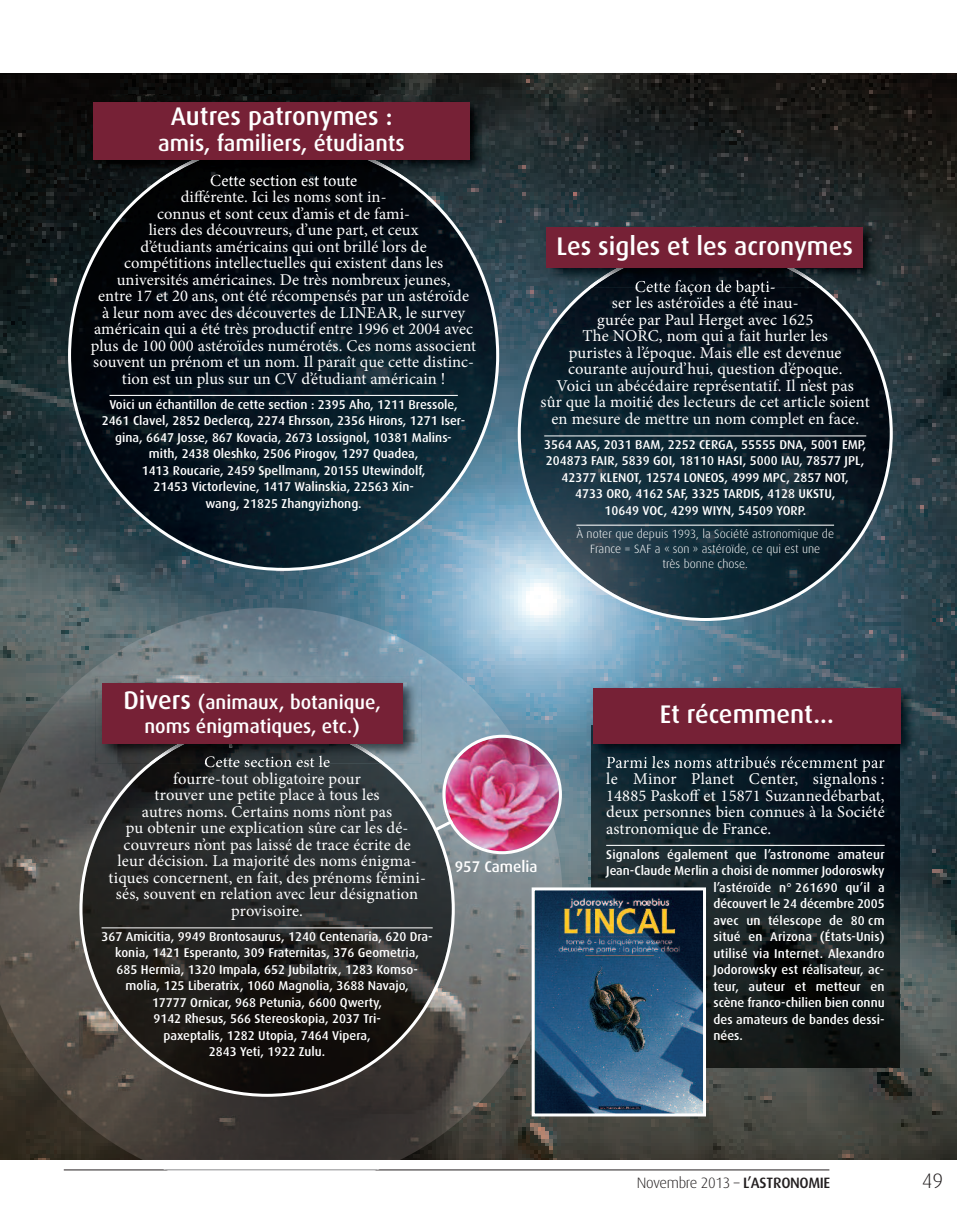
<style>
.page{position:relative;width:957px;height:1225px;background:#fff}
.page>*{position:absolute;margin:0;border:0;box-sizing:border-box;transform-origin:0 0}
.t1{font:500 25.5px "Dax";color:#fff}
.t2{font:500 22.5px "Dax";color:#fff}
.t3{font:300 21px "Dax";color:#231f20}
.t4{font:500 19.5px/24px "Dax";color:#fff;text-align:center}
.t5{font:16.5px/16.5px "Minion Pro";letter-spacing:.005em;color:#fff;text-align:center}
.t6{font:500 15.45px "Dax";color:#fff}
.t7{font:300 15px "Dax";letter-spacing:-.025em;color:#231f20}
.t8{font:500 12.75px/16.5px "Dax";color:#fff;text-align:center}
.t9{font:300 12px/15px "Dax";color:#fff;text-align:center}
.s1{font-size:25.5px}
.s2{font-weight:500}
</style>
<div class="page">
<hr style="left:64px;top:1169px;width:765px;height:1px;background:#231f20">
<img style="left:0;top:73px;width:957px;height:1086px">
<svg style="left:142px;top:1159px;width:258px;height:12px"></svg>
<img style="left:0;top:607px;width:562px;height:552px">
<svg style="left:68px;top:140px;width:431px;height:431px;background:#14232d"></svg>
<hr style="left:109px;top:395px;width:349px;height:1px;background:#fff">
<img style="left:87px;top:95px;width:402px;height:84px">
<img style="left:160px;top:159px;width:248px;height:20px">
<img style="left:211px;top:175px;width:86px;height:4px">
<div style="left:93px;top:102px;width:377px;height:57px;background:#762136"></div>
<svg style="left:518px;top:246px;width:374px;height:375px;background:#233642"></svg>
<hr style="left:544px;top:436px;width:322px;height:1px;background:#fff">
<hr style="left:576px;top:524px;width:258px;height:2px;background:#fff">
<img style="left:540px;top:220px;width:342px;height:68px">
<img style="left:587px;top:268px;width:236px;height:20px">
<img style="left:635px;top:280px;width:76px;height:8px">
<div style="left:546px;top:227px;width:317px;height:41px;background:#762136"></div>
<img style="left:455px;top:734px;width:107px;height:120px">
<svg style="left:79px;top:721px;width:376px;height:375px;background:#323332"></svg>
<hr style="left:101px;top:927px;width:332px;height:1px;background:#fff">
<img style="left:96px;top:676px;width:325px;height:87px">
<img style="left:149px;top:743px;width:236px;height:20px">
<img style="left:205px;top:756px;width:87px;height:7px">
<div style="left:102px;top:683px;width:300px;height:60px;background:#762136"></div>
<img style="left:591px;top:763px;width:308px;height:304px">
<hr style="left:606px;top:845px;width:278px;height:1px;background:#fff">
<img style="left:586px;top:681px;width:333px;height:82px">
<img style="left:607px;top:756px;width:76px;height:7px">
<div style="left:593px;top:688px;width:307px;height:55px;background:#762136"></div>
<img style="left:535px;top:891px;width:167px;height:221px">
<div style="left:531px;top:887px;width:175px;height:229px;border:3px solid #fff"></div>
<h1 class="t1" style="left:171px;top:105px;width:223px">Autres patronymes :</h1>
<h2 class="t2" style="left:158px;top:133px;width:248px">amis, familiers, étudiants</h2>
<p class="t5" style="left:91px;top:174px;width:387px">Cette section est toute<br>différente. Ici les noms sont in-<br>connus et sont ceux d’amis et de fami-<br>liers des découvreurs, d’une part, et ceux<br>d’étudiants américains qui ont brillé lors de<br>compétitions intellectuelles qui existent dans les universités américaines. De très nombreux jeunes,<br>entre 17 et 20 ans, ont été récompensés par un astéroïde<br>à leur nom avec des découvertes de LINEAR, le survey américain qui a été très productif entre 1996 et 2004 avec plus de 100 000 astéroïdes numérotés. Ces noms associent souvent un prénom et un nom. Il paraît que cette distinc&shy;tion est un plus sur un CV d’étudiant américain !</p>
<p class="t8" style="left:102px;top:397px;width:365px">Voici un échantillon de cette section : 2395 Aho, 1211 Bressole, 2461 Clavel, 2852 Declercq, 2274 Ehrsson, 2356 Hirons, 1271 Iser&shy;gina, 6647 Josse, 867 Kovacia, 2673 Lossignol, 10381 Malins&shy;mith, 2438 Oleshko, 2506 Pirogov, 1297 Quadea,<br>1413 Roucarie, 2459 Spellmann, 20155 Utewindolf,<br>21453 Victorlevine, 1417 Walinskia, 22563 Xin-<br>wang, 21825 Zhangyizhong.</p>
<p class="t4" style="left:123px;top:691px;width:259px"><span class="s1">Divers</span> (animaux, botanique, noms énigmatiques, etc.)</p>
<h1 class="t1" style="left:556px;top:235px;width:298px">Les sigles et les acronymes</h1>
<p class="t5" style="left:540px;top:280px;width:331px">Cette façon de bapti-<br>ser les astéroïdes a été inau-<br>gurée par Paul Herget avec 1625<br>The NORC, nom qui a fait hurler les<br>puristes à l’époque. Mais elle est devenue courante aujourd’hui, question d’époque.<br>Voici un abécédaire représentatif. Il n’est pas<br>sûr que la moitié des lecteurs de cet article soient en mesure de mettre un nom complet en face.</p>
<p class="t8" style="left:544px;top:437px;width:323px">3564 AAS, 2031 BAM, 2252 CERGA, 55555 DNA, 5001 EMP, 204873 FAIR, 5839 GOI, 18110 HASI, 5000 IAU, 78577 JPL, 42377 KLENOT, 12574 LONEOS, 4999 MPC, 2857 NOT,<br>4733 ORO, 4162 SAF, 3325 TARDIS, 4128 UKSTU,<br>10649 VOC, 4299 WIYN, 54509 YORP.</p>
<p class="t9" style="left:576px;top:528px;width:259px">À noter que depuis 1993, la Société astronomique de<br>France = SAF a « son » astéroïde, ce qui est une<br>très bonne chose.</p>
<h1 class="t1" style="left:660px;top:703px;width:176px">Et récemment...</h1>
<p class="t5" style="left:108px;top:755px;width:319px">Cette section est le<br>fourre-tout obligatoire pour<br>trouver une petite place à tous les<br>autres noms. Certains noms n’ont pas<br>pu obtenir une explication sûre car les dé&shy;couvreurs n’ont pas laissé de trace écrite de leur décision. La majorité des noms énigma&shy;tiques concernent, en fait, des prénoms fémini&shy;sés, souvent en relation avec leur désignation provisoire.</p>
<p class="t8" style="left:101px;top:929px;width:333px">367 Amicitia, 9949 Brontosaurus, 1240 Centenaria, 620 Dra&shy;konia, 1421 Esperanto, 309 Fraternitas, 376 Geometria,<br>685 Hermia, 1320 Impala, 652 Jubilatrix, 1283 Komso&shy;molia, 125 Liberatrix, 1060 Magnolia, 3688 Navajo,<br>17777 Ornicar, 968 Petunia, 6600 Qwerty,<br>9142 Rhesus, 566 Stereoskopia, 2037 Tri-<br>paxeptalis, 1282 Utopia, 7464 Vipera,<br>2843 Yeti, 1922 Zulu.</p>
<p class="t6" style="left:455px;top:860px;width:84px">957 Camelia</p>
<p class="t5" style="left:606px;top:755px;width:280px;text-align:justify">Parmi les noms attribués récemment par le Minor Planet Center, signalons :<br>14885 Paskoff et 15871 Suzannedébarbat, deux personnes bien connues à la Société astronomique de France.</p>
<p class="t8" style="left:606px;top:846px;width:280px">Signalons également que l’astronome amateur</p>
<p class="t8" style="left:606px;top:863px;width:280px">Jean-Claude Merlin a choisi de nommer Jodoroswky</p>
<p class="t8" style="left:713px;top:879px;width:173px">l’astéroïde n° 261690 qu’il a</p>
<p class="t8" style="left:713px;top:896px;width:173px">découvert le 24 décembre 2005</p>
<p class="t8" style="left:713px;top:912px;width:173px">avec un télescope de 80 cm</p>
<p class="t8" style="left:713px;top:929px;width:173px">situé en Arizona (États-Unis)</p>
<p class="t8" style="left:713px;top:945px;width:173px">utilisé via Internet. Alexandro</p>
<p class="t8" style="left:713px;top:962px;width:172px">Jodorowsky est réalisateur, ac-</p>
<p class="t8" style="left:713px;top:978px;width:173px">teur, auteur et metteur en</p>
<p class="t8" style="left:713px;top:995px;width:173px">scène franco-chilien bien connu</p>
<p class="t8" style="left:713px;top:1011px;width:173px">des amateurs de bandes dessi-</p>
<p class="t8" style="left:713px;top:1028px;width:31px">nées.</p>
<p class="t7" style="left:637px;top:1177px;width:195px">Novembre 2013 – <span class="s2">L’ASTRONOMIE</span></p>
<p class="t3" style="left:922px;top:1173px;width:23px">49</p>
</div>
